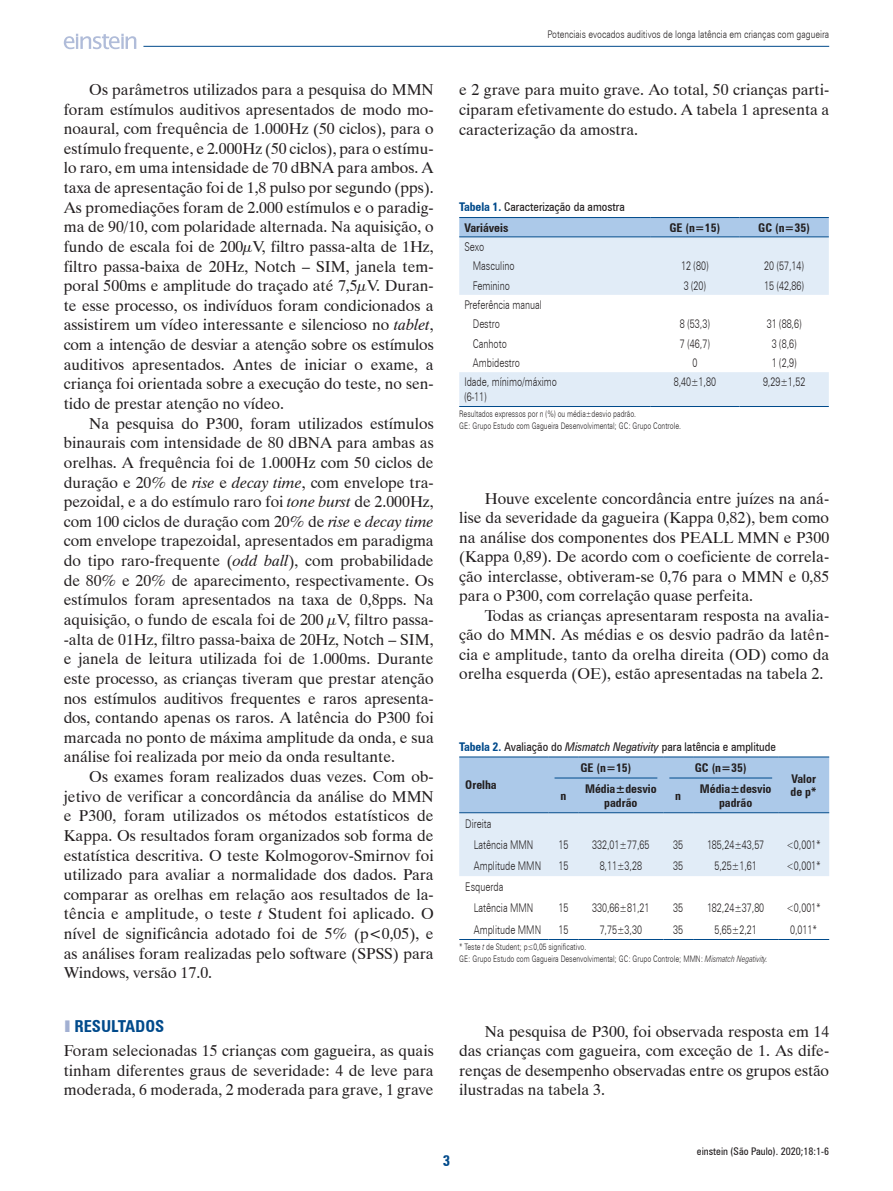
<style>
.page{position:relative;width:893px;height:1191px;background:#fff}
.page>*{position:absolute;margin:0;border:0;box-sizing:border-box;transform-origin:0 0}
.t1{font:700 condensed 16.5px "Zurich BT";color:#004a8b}
.t2{font:15.75px/19.6px "Dutch 801 BT";color:#231f20;text-align:justify}
.t3{font:700 condensed 15px "Zurich BT";color:#004a8b}
.t4{font:300 12px/19.4px "Zurich BT";color:#231f20;scale:.75 1}
.t5{font:condensed 12px/20.5px "Zurich BT";color:#231f20}
.t6{font:700 condensed 12px/13.5px "Zurich BT";color:#231f20;text-align:center}
.t7{font:300 10.5px "Zurich BT";color:#231f20;scale:.8 1}
.t8{font:condensed 10.5px "Zurich BT";color:#231f20}
.t9{font:300 9px/12px "Zurich BT";color:#231f20;scale:.75 1}
.s1{font-style:italic}
.s2{color:#a2b0d2}
.s3{font-weight:700;color:#004a8b}
.s4{font-weight:700}
</style>
<div class="page">
<svg style="left:64px;top:34px;width:72px;height:15px"></svg>
<hr style="left:143px;top:46px;width:686px;height:1px;background:#004a8b">
<div style="left:459px;top:218px;width:370px;height:18px;background:#acc9e9"></div>
<svg style="left:459px;top:237px;width:370px;height:169px;fill:#e1ecf7"></svg>
<hr style="left:459px;top:217px;width:191px;height:1px;background:#004a8b">
<hr style="left:650px;top:217px;width:89px;height:1px;background:#004a8b">
<hr style="left:739px;top:217px;width:90px;height:1px;background:#004a8b">
<hr style="left:459px;top:236px;width:191px;height:1px;background:#004a8b">
<hr style="left:650px;top:236px;width:89px;height:1px;background:#004a8b">
<hr style="left:739px;top:236px;width:90px;height:1px;background:#004a8b">
<hr style="left:459px;top:406px;width:191px;height:1px;background:#004a8b">
<hr style="left:650px;top:406px;width:89px;height:1px;background:#004a8b">
<hr style="left:739px;top:406px;width:90px;height:1px;background:#004a8b">
<svg style="left:459px;top:756px;width:370px;height:120px;background:#c5d9ee"></svg>
<hr style="left:578px;top:812px;width:85px;height:1px;background:#004a8b">
<hr style="left:663px;top:812px;width:30px;height:1px;background:#004a8b">
<hr style="left:693px;top:812px;width:85px;height:1px;background:#004a8b">
<hr style="left:459px;top:939px;width:90px;height:1px;background:#004a8b">
<svg style="left:549px;top:939px;width:29px;height:1px"></svg>
<hr style="left:578px;top:939px;width:85px;height:1px;background:#004a8b">
<hr style="left:663px;top:939px;width:30px;height:1px;background:#004a8b">
<hr style="left:693px;top:939px;width:85px;height:1px;background:#004a8b">
<hr style="left:778px;top:939px;width:51px;height:1px;background:#004a8b">
<hr style="left:555px;top:777px;width:102px;height:1px;background:#004a8b">
<hr style="left:669px;top:777px;width:103px;height:1px;background:#004a8b">
<p class="t2" style="left:64px;top:79px;width:371px;text-indent:26px">Os parâmetros utilizados para a pesquisa do MMN foram estímulos auditivos apresentados de modo mo&shy;noaural, com frequência de 1.000Hz (50 ciclos), para o estímulo frequente, e 2.000Hz (50 ciclos), para o estímu&shy;lo raro, em uma intensidade de 70 dBNA para ambos. A taxa de apresentação foi de 1,8 pulso por segundo (pps).<br>As promediações foram de 2.000 estímulos e o paradig&shy;ma de 90/10, com polaridade alternada. Na aquisição, o fundo de escala foi de 200µV, filtro passa-alta de 1Hz, filtro passa-baixa de 20Hz, Notch – SIM, janela tem&shy;poral 500ms e amplitude do traçado até 7,5µV. Duran&shy;te esse processo, os indivíduos foram condicionados a assistirem um vídeo interessante e silencioso no <span class="s1">tablet</span>, com a intenção de desviar a atenção sobre os estímulos auditivos apresentados. Antes de iniciar o exame, a criança foi orientada sobre a execução do teste, no sen&shy;tido de prestar atenção no vídeo.</p>
<p class="t2" style="left:64px;top:413px;width:371px;text-indent:26px">Na pesquisa do P300, foram utilizados estímulos binaurais com intensidade de 80 dBNA para ambas as orelhas. A frequência foi de 1.000Hz com 50 ciclos de duração e 20% de <span class="s1">rise</span> e <span class="s1">decay time</span>, com envelope tra&shy;pezoidal, e a do estímulo raro foi <span class="s1">tone burst</span> de 2.000Hz, com 100 ciclos de duração com 20% de <span class="s1">rise</span> e <span class="s1">decay time </span>com envelope trapezoidal, apresentados em paradigma do tipo raro-frequente (<span class="s1">odd ball</span>), com probabilidade de 80% e 20% de aparecimento, respectivamente. Os estímulos foram apresentados na taxa de 0,8pps. Na aquisição, o fundo de escala foi de 200 µV, filtro passa--alta de 01Hz, filtro passa-baixa de 20Hz, Notch – SIM, e janela de leitura utilizada foi de 1.000ms. Durante este processo, as crianças tiveram que prestar atenção nos estímulos auditivos frequentes e raros apresenta&shy;dos, contando apenas os raros. A latência do P300 foi marcada no ponto de máxima amplitude da onda, e sua análise foi realizada por meio da onda resultante.</p>
<p class="t2" style="left:64px;top:766px;width:371px;text-indent:26px">Os exames foram realizados duas vezes. Com ob&shy;jetivo de verificar a concordância da análise do MMN e P300, foram utilizados os métodos estatísticos de Kappa. Os resultados foram organizados sob forma de estatística descritiva. O teste Kolmogorov-Smirnov foi utilizado para avaliar a normalidade dos dados. Para comparar as orelhas em relação aos resultados de la&shy;tência e amplitude, o teste <span class="s1">t</span> Student foi aplicado. O nível de significância adotado foi de 5% (p&lt;0,05), e as análises foram realizadas pelo software (SPSS) para Windows, versão 17.0.</p>
<p class="t1" style="left:64px;top:1016px;width:102px"><span class="s2">❚</span> RESULTADOS</p>
<p class="t2" style="left:64px;top:1040px;width:371px">Foram selecionadas 15 crianças com gagueira, as quais tinham diferentes graus de severidade: 4 de leve para moderada, 6 moderada, 2 moderada para grave, 1 grave</p>
<p class="t7" style="left:548px;top:28px;width:353px">Potenciais evocados auditivos de longa latência em crianças com gagueira</p>
<p class="t2" style="left:459px;top:79px;width:371px;line-height:20.2px">e 2 grave para muito grave. Ao total, 50 crianças parti&shy;ciparam efetivamente do estudo. A tabela 1 apresenta a caracterização da amostra.</p>
<p class="t5" style="left:464px;top:196px;width:162px;text-indent:-5px"><span class="s3">Tabela 1.</span> Caracterização da amostra<br><span class="s4">Variáveis</span></p>
<p class="t4" style="left:473px;top:237px;width:57px;text-indent:-9px">Sexo<br>Masculino</p>
<p class="t6" style="left:669px;top:221px;width:52px">GE (n=15)</p>
<p class="t6" style="left:758px;top:221px;width:53px">GC (n=35)</p>
<p class="t4" style="left:681px;top:256px;width:38px">12 (80)</p>
<p class="t4" style="left:764px;top:256px;width:55px">20 (57,14)</p>
<p class="t4" style="left:473px;top:276px;width:51px">Feminino</p>
<p class="t4" style="left:684px;top:276px;width:31px">3 (20)</p>
<p class="t4" style="left:764px;top:276px;width:55px">15 (42,86)</p>
<p class="t4" style="left:473px;top:295px;width:94px;text-indent:-9px">Preferência manual<br>Destro</p>
<p class="t4" style="left:680px;top:314px;width:41px">8 (53,3)</p>
<p class="t4" style="left:767px;top:314px;width:48px">31 (88,6)</p>
<p class="t4" style="left:473px;top:334px;width:47px">Canhoto</p>
<p class="t4" style="left:680px;top:334px;width:41px">7 (46,7)</p>
<p class="t4" style="left:772px;top:334px;width:35px">3 (8,6)</p>
<p class="t4" style="left:473px;top:353px;width:64px">Ambidestro</p>
<p class="t4" style="left:692px;top:353px;width:8px">0</p>
<p class="t4" style="left:772px;top:353px;width:35px">1 (2,9)</p>
<p class="t4" style="left:464px;top:374px;width:125px;line-height:15px">Idade, mínimo/máximo (6-11)</p>
<p class="t4" style="left:674px;top:372px;width:58px">8,40±1,80</p>
<p class="t4" style="left:763px;top:372px;width:58px">9,29±1,52</p>
<p class="t9" style="left:459px;top:408px;width:297px">Resultados expressos por n (%) ou média±desvio padrão.<br>GE: Grupo Estudo com Gagueira Desenvolvimental; GC: Grupo Controle.</p>
<p class="t2" style="left:459px;top:488px;width:371px;text-indent:26px">Houve excelente concordância entre juízes na aná&shy;lise da severidade da gagueira (Kappa 0,82), bem como na análise dos componentes dos PEALL MMN e P300 (Kappa 0,89). De acordo com o coeficiente de correla&shy;ção interclasse, obtiveram-se 0,76 para o MMN e 0,85 para o P300, com correlação quase perfeita.</p>
<p class="t2" style="left:459px;top:605px;width:371px;text-indent:26px">Todas as crianças apresentaram resposta na avalia&shy;ção do MMN. As médias e os desvio padrão da latên&shy;cia e amplitude, tanto da orelha direita (OD) como da orelha esquerda (OE), estão apresentadas na tabela 2.</p>
<p class="t5" style="left:459px;top:736px;width:318px"><span class="s3">Tabela 2.</span> Avaliação do <span class="s1">Mismatch Negativity</span> para latência e amplitude</p>
<p class="t6" style="left:465px;top:778px;width:33px">Orelha</p>
<p class="t6" style="left:580px;top:761px;width:52px">GE (n=15)</p>
<p class="t6" style="left:695px;top:761px;width:53px">GC (n=35)</p>
<p class="t6" style="left:560px;top:789px;width:7px">n</p>
<p class="t6" style="left:585px;top:782px;width:73px">Média±desvio padrão</p>
<p class="t6" style="left:675px;top:789px;width:7px">n</p>
<p class="t6" style="left:700px;top:782px;width:73px">Média±desvio padrão</p>
<p class="t6" style="left:790px;top:771px;width:28px;text-align:left">Valor de p*</p>
<p class="t4" style="left:474px;top:813px;width:81px;line-height:21.1px;text-indent:-9px">Direita<br>Latência MMN</p>
<p class="t4" style="left:558px;top:835px;width:15px">15</p>
<p class="t4" style="left:592px;top:835px;width:78px">332,01±77,65</p>
<p class="t4" style="left:673px;top:835px;width:15px">35</p>
<p class="t4" style="left:707px;top:835px;width:78px">185,24±43,57</p>
<p class="t4" style="left:786px;top:835px;width:48px">&lt;0,001*</p>
<p class="t4" style="left:474px;top:856px;width:91px">Amplitude MMN</p>
<p class="t4" style="left:558px;top:856px;width:15px">15</p>
<p class="t4" style="left:600px;top:856px;width:58px">8,11±3,28</p>
<p class="t4" style="left:673px;top:856px;width:15px">35</p>
<p class="t4" style="left:714px;top:856px;width:58px">5,25±1,61</p>
<p class="t4" style="left:786px;top:856px;width:48px">&lt;0,001*</p>
<p class="t4" style="left:474px;top:876px;width:81px;line-height:21.1px;text-indent:-9px">Esquerda<br>Latência MMN</p>
<p class="t4" style="left:558px;top:898px;width:15px">15</p>
<p class="t4" style="left:592px;top:898px;width:78px">330,66±81,21</p>
<p class="t4" style="left:673px;top:898px;width:15px">35</p>
<p class="t4" style="left:707px;top:898px;width:78px">182,24±37,80</p>
<p class="t4" style="left:786px;top:898px;width:48px">&lt;0,001*</p>
<p class="t4" style="left:474px;top:919px;width:91px">Amplitude MMN</p>
<p class="t4" style="left:558px;top:919px;width:15px">15</p>
<p class="t4" style="left:600px;top:919px;width:58px">7,75±3,30</p>
<p class="t4" style="left:673px;top:919px;width:15px">35</p>
<p class="t4" style="left:714px;top:919px;width:58px">5,65±2,21</p>
<p class="t4" style="left:790px;top:919px;width:38px">0,011*</p>
<p class="t9" style="left:459px;top:940px;width:413px">* Teste <span class="s1">t</span> de Student; p≤0,05 significativo.<br>GE: Grupo Estudo com Gagueira Desenvolvimental; GC: Grupo Controle; MMN: <span class="s1">Mismatch Negativity.</span></p>
<p class="t2" style="left:459px;top:1021px;width:371px;text-indent:26px">Na pesquisa de P300, foi observada resposta em 14 das crianças com gagueira, com exceção de 1. As dife&shy;renças de desempenho observadas entre os grupos estão ilustradas na tabela 3.</p>
<p class="t3" style="left:443px;top:1151px;width:9px">3</p>
<p class="t8" style="left:697px;top:1144px;width:134px">einstein (São Paulo). 2020;18:1-6</p>
</div>
